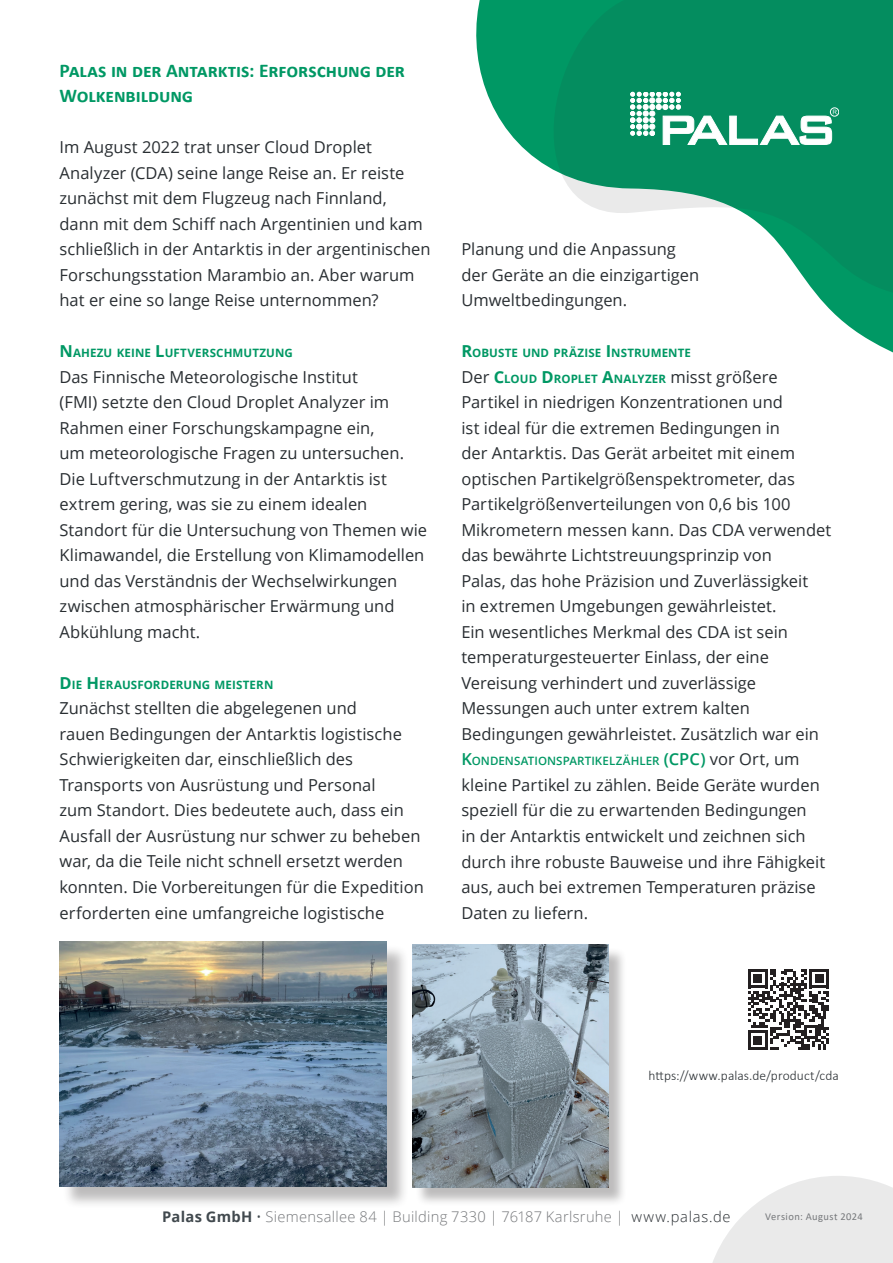
<style>
.page{position:relative;width:893px;height:1263px;background:#fff}
.page>*{position:absolute;margin:0;border:0;box-sizing:border-box;transform-origin:0 0}
.t1{font:700 19.5px/25.5px "Calibri";letter-spacing:-.005em;color:#009864}
.t2{font:16.5px/25.5px "Open Sans";color:#292e32}
.t3{font:300 14.7px "Open Sans";letter-spacing:.02em;color:#76787b}
.t4{font:300 13.5px "Calibri";letter-spacing:.005em;color:#292e32}
.t5{font:700 11.55px "Open Sans";letter-spacing:.01em;color:#009864}
.t6{font:600 11.55px "Open Sans";letter-spacing:.005em;color:#009864}
.t7{font:10.5px "Calibri";letter-spacing:.04em;color:#76787b}
.s1{font-size:16.5px}
.s2{font-weight:400;font-size:16.5px;color:#292e32}
.s3{font-weight:700;color:#41494e}
.s4{color:#41494e}
.s5{color:#292e32}
</style>
<div class="page">
<div style="left:62px;top:944px;width:346px;height:265px;background:#231f20;opacity:.3"></div>
<img style="left:60px;top:941px;width:326px;height:245px">
<svg style="left:748px;top:969px;width:81px;height:81px"></svg>
<div style="left:415px;top:947px;width:212px;height:259px;background:#231f20;opacity:.3"></div>
<img style="left:413px;top:945px;width:195px;height:242px">
<svg style="left:712px;top:1176px;width:181px;height:87px"></svg>
<svg style="left:476px;top:0;width:417px;height:353px"></svg>
<svg style="left:545px;top:0;width:348px;height:310px;fill:#048d5f"></svg>
<div style="left:830px;top:108px;width:9px;height:8px;border:1px solid #fff;border-radius:50%"></div>
<svg style="left:630px;top:92px;width:207px;height:52px"></svg>
<p class="t1" style="left:60px;top:57px;width:347px">Palas in der Antarktis: Erforschung der<br>Wolkenbildung</p>
<p class="t2" style="left:60px;top:134px;width:373px">Im August 2022 trat unser Cloud Droplet Analyzer (CDA) seine lange Reise an. Er reiste zunächst mit dem Flugzeug nach Finnland,<br>dann mit dem Schiff nach Argentinien und kam schließlich in der Antarktis in der argentinischen Forschungsstation Marambio an. Aber warum hat er eine so lange Reise unternommen?</p>
<p class="t5" style="left:60px;top:345px;width:235px"><span class="s1">N</span>AHEZU KEIN E <span class="s1">L</span>UFTVERSCHMUTZUNG</p>
<p class="t2" style="left:60px;top:364px;width:369px">Das Finnische Meteorologische Institut<br>(FMI) setzte den Cloud Droplet Analyzer im Rahmen einer Forschungskampagne ein,<br>um meteorologische Fragen zu untersuchen.<br>Die Luftverschmutzung in der Antarktis ist extrem gering, was sie zu einem idealen Standort für die Untersuchung von Themen wie Klimawandel, die Erstellung von Klimamodellen und das Verständnis der Wechselwirkungen zwischen atmosphärischer Erwärmung und Abkühlung macht.</p>
<p class="t5" style="left:60px;top:676px;width:213px"><span class="s1">D</span>IE <span class="s1">H</span> ERAUSFORDERUNG MEISTERN</p>
<p class="t2" style="left:60px;top:695px;width:366px">Zunächst stellten die abgelegenen und<br>rauen Bedingungen der Antarktis logistische Schwierigkeiten dar, einschließlich des Transports von Ausrüstung und Personal<br>zum Standort. Dies bedeutete auch, dass ein Ausfall der Ausrüstung nur schwer zu beheben war, da die Teile nicht schnell ersetzt werden konnten. Die Vorbereitungen für die Expedition erforderten eine umfangreiche logistische</p>
<p class="t2" style="left:461px;top:236px;width:239px">Planung und die Anpassung der Geräte an die einzigartigen<br>Umweltbedingungen.</p>
<p class="t5" style="left:461px;top:345px;width:231px"><span class="s1">R</span>OBUSTE UND PRÄZISE <span class="s1">I</span> NSTRUMENTE</p>
<p class="t5" style="left:461px;top:370px;width:318px"><span class="s2">Der</span> <span class="s1">C</span>LOUD <span class="s1">D</span>ROPLET <span class="s1">A</span>NALYZER <span class="s2">misst größere</span></p>
<p class="t2" style="left:461px;top:389px;width:372px">Partikel in niedrigen Konzentrationen und<br>ist ideal für die extremen Bedingungen in<br>der Antarktis. Das Gerät arbeitet mit einem optischen Partikelgrößenspektrometer, das Partikelgrößenverteilungen von 0,6 bis 100<br>Mikrometern messen kann. Das CDA verwendet das bewährte Lichtstreuungsprinzip von<br>Palas, das hohe Präzision und Zuverlässigkeit<br>in extremen Umgebungen gewährleistet.<br>Ein wesentliches Merkmal des CDA ist sein temperaturgesteuerter Einlass, der eine Vereisung verhindert und zuverlässige Messungen auch unter extrem kalten Bedingungen gewährleistet. Zusätzlich war ein</p>
<p class="t6" style="left:461px;top:753px;width:340px"><span class="s1">K</span>ONDENSATIONSPARTIKELZÄHLER <span class="s1">(CPC)</span> <span class="s2">vor Ort, um</span></p>
<p class="t2" style="left:461px;top:772px;width:366px">kleine Partikel zu zählen. Beide Geräte wurden speziell für die zu erwartenden Bedingungen<br>in der Antarktis entwickelt und zeichnen sich durch ihre robuste Bauweise und ihre Fähigkeit aus, auch bei extremen Temperaturen präzise Daten zu liefern.</p>
<p class="t4" style="left:649px;top:1067px;width:192px">https://www.palas.de/product/cda</p>
<p class="t3" style="left:162px;top:1206px;width:570px"><span class="s3">Palas GmbH</span> <span class="s4">•</span> Siemensallee 84 | Building 7330 | 76187 Karlsruhe | <span class="s5">www.palas.de</span></p>
<p class="t7" style="left:765px;top:1210px;width:99px">Version: August 2024</p>
</div>
